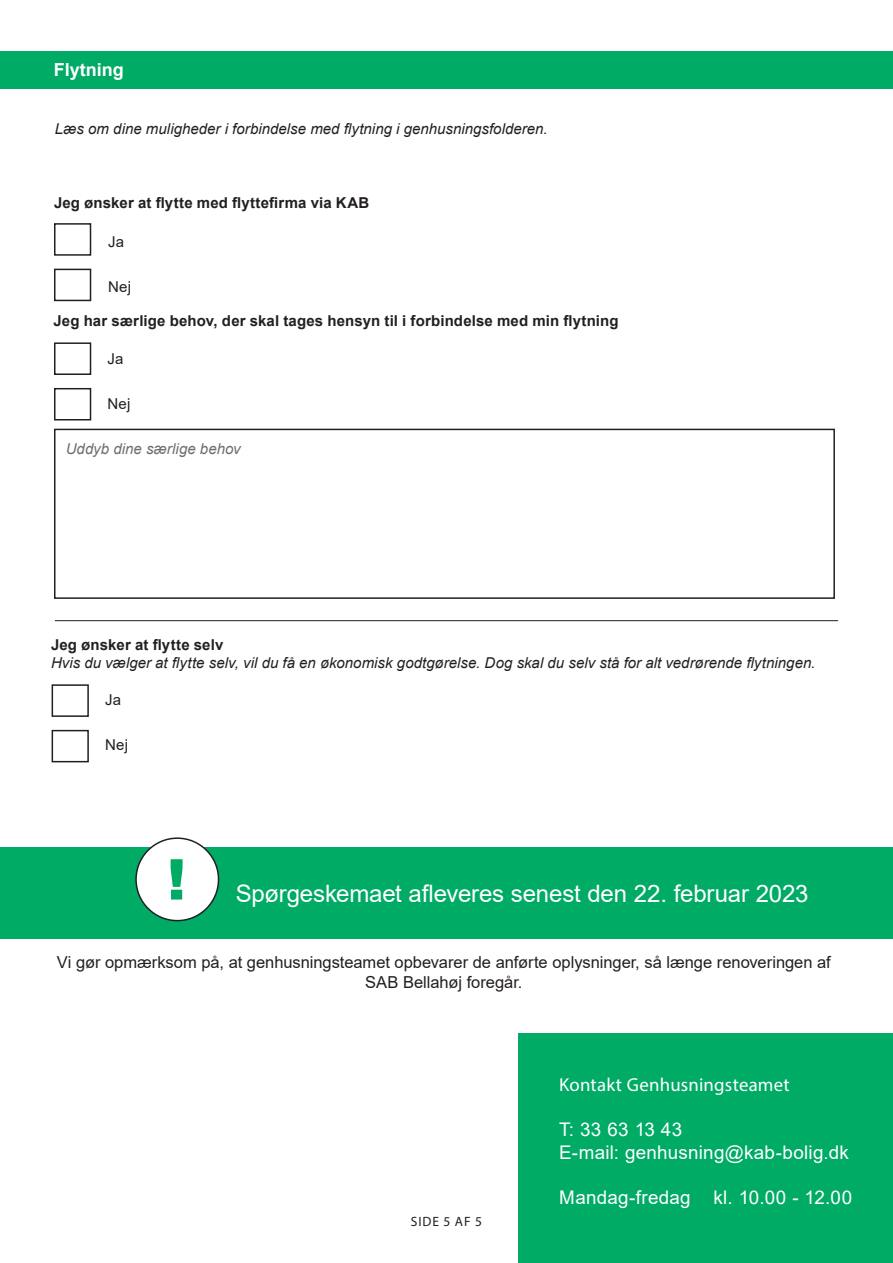
<style>
.page{position:relative;width:893px;height:1263px;background:#fff}
.page>*{position:absolute;margin:0;border:0;box-sizing:border-box;transform-origin:0 0}
.t1{font:900 56.4px "Arial";color:#00ab66}
.t2{font:24px "Arial";letter-spacing:-.005em;color:#fff}
.t3{font:18.75px "Arial";letter-spacing:.015em;color:#fff}
.t4{font:18.75px "Myriad Pro";letter-spacing:.01em;color:#fff}
.Overskrift_afsnit{font:700 18px "Arial";color:#fff}
.brødtekst1{font:16.5px/19.8px "Arial";color:#231f20;text-align:center}
.t5{font:italic 15px "Arial";color:#231f20}
.Ny_bredde{font:700 15px "Arial";letter-spacing:.01em;color:#231f20}
.t6{font:italic 15px "Arial";letter-spacing:.005em;color:#6c6d70}
.t7{font:15px "Arial";letter-spacing:.02em;color:#231f20}
.t8{font:13.5px "Myriad Pro";letter-spacing:.06em;color:#231f20}
</style>
<div class="page">
<div style="left:519px;top:1033px;width:374px;height:230px;background:#00ab66"></div>
<div style="left:0;top:848px;width:893px;height:91px;background:#00ab66"></div>
<div style="left:136px;top:838px;width:82px;height:83px;background:#fff;border-radius:50%"></div>
<div style="left:135px;top:837px;width:84px;height:84px;border:2px solid #231f20;border-radius:50%"></div>
<div style="left:52px;top:684px;width:37px;height:33px;border:2px solid #231f20"></div>
<div style="left:52px;top:730px;width:37px;height:32px;border:2px solid #231f20"></div>
<div style="left:54px;top:342px;width:37px;height:33px;border:2px solid #231f20"></div>
<div style="left:54px;top:388px;width:37px;height:32px;border:2px solid #231f20"></div>
<div style="left:54px;top:429px;width:781px;height:170px;border:2px solid #231f20"></div>
<hr style="left:55px;top:620px;width:783px;height:1px;background:#231f20">
<div style="left:54px;top:223px;width:37px;height:33px;border:2px solid #231f20"></div>
<div style="left:54px;top:269px;width:37px;height:32px;border:2px solid #231f20"></div>
<div style="left:0;top:51px;width:893px;height:38px;background:#00ab66"></div>
<p class="Overskrift_afsnit" style="left:54px;top:57px;width:72px">Flytning</p>
<p class="t5" style="left:55px;top:119px;width:494px">Læs om dine muligheder i forbindelse med flytning i genhusningsfolderen.</p>
<p class="Ny_bredde" style="left:54px;top:192px;width:317px">Jeg ønsker at flytte med flyttefirma via KAB</p>
<p class="t7" style="left:108px;top:231px;width:18px">Ja</p>
<p class="t7" style="left:108px;top:276px;width:25px">Nej</p>
<p class="Ny_bredde" style="left:53px;top:310px;width:567px">Jeg har særlige behov, der skal tages hensyn til i forbindelse med min flytning</p>
<p class="t7" style="left:107px;top:348px;width:18px">Ja</p>
<p class="t7" style="left:107px;top:393px;width:25px">Nej</p>
<p class="t6" style="left:66px;top:439px;width:176px">Uddyb dine særlige behov</p>
<p class="Ny_bredde" style="left:51px;top:634px;width:174px">Jeg ønsker at flytte selv</p>
<p class="t5" style="left:51px;top:653px;width:766px">Hvis du vælger at flytte selv, vil du få en økonomisk godtgørelse. Dog skal du selv stå for alt vedrørende flytningen.</p>
<p class="t7" style="left:105px;top:690px;width:18px">Ja</p>
<p class="t7" style="left:105px;top:735px;width:25px">Nej</p>
<p class="t1" style="left:167px;top:838px;width:20px">!</p>
<p class="t2" style="left:236px;top:877px;width:574px">Spørgeskemaet afleveres senest den 22. februar 2023</p>
<p class="brødtekst1" style="left:57px;top:952px;width:776px">Vi gør opmærksom på, at genhusningsteamet opbevarer de anførte oplysninger, så længe renoveringen af<br>SAB Bellahøj foregår.</p>
<p class="t8" style="left:411px;top:1213px;width:72px">SIDE 5 AF 5</p>
<p class="t4" style="left:559px;top:1073px;width:232px">Kontakt Genhusningsteamet</p>
<p class="t3" style="left:559px;top:1117px;width:125px">T: 33 63 13 43</p>
<p class="t3" style="left:559px;top:1139px;width:291px">E-mail: genhusning@kab-bolig.dk</p>
<p class="t3" style="left:559px;top:1184px;width:294px">Mandag-fredag kl. 10.00 - 12.00</p>
</div>
